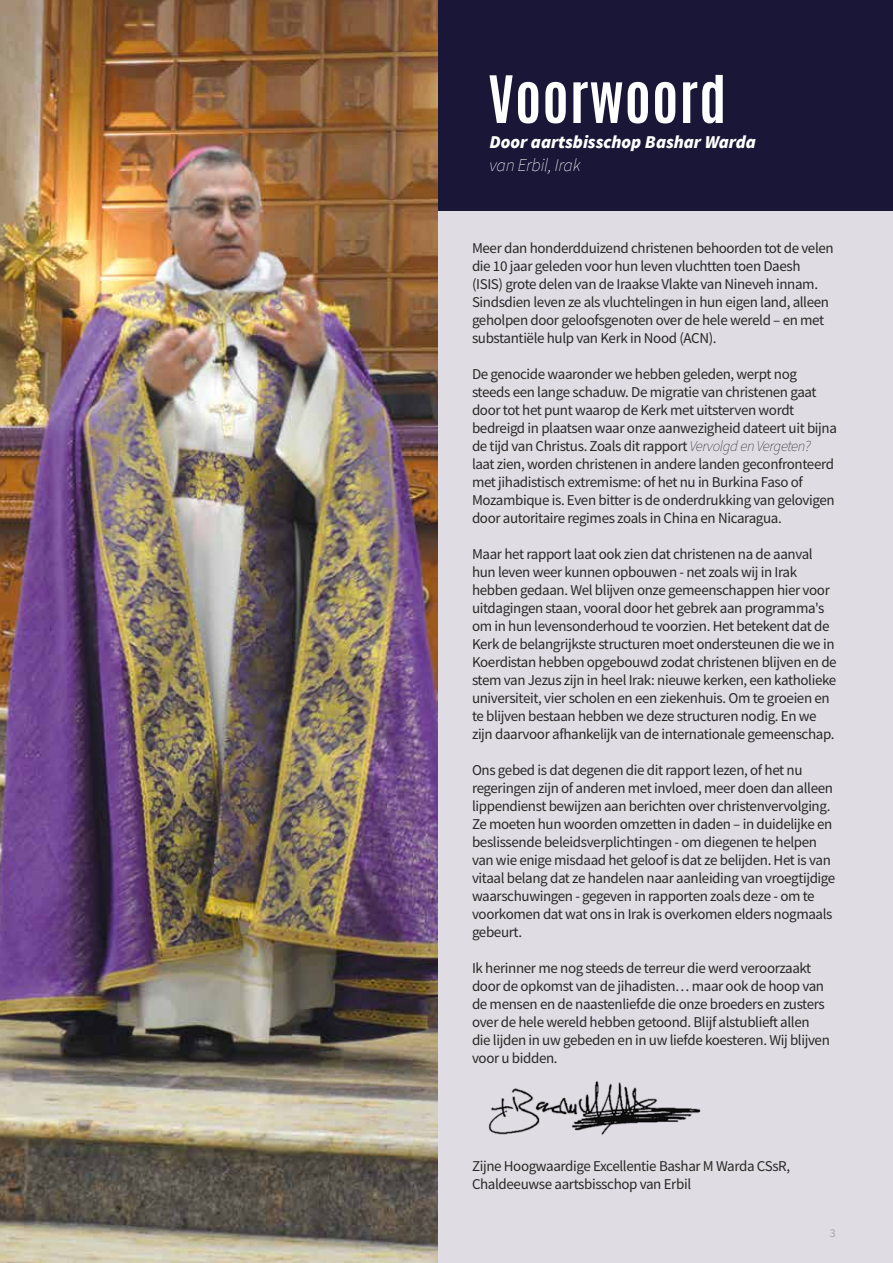
<style>
.page{position:relative;width:893px;height:1263px;background:#dfdce4}
.page>*{position:absolute;margin:0;border:0;box-sizing:border-box;transform-origin:0 0}
.t1{font:700 55.5px "Antonio";letter-spacing:.02em;color:#fff}
.t2{font:italic 900 18px "Source Sans Pro";color:#fff}
.t3{font:italic 200 18px "Source Sans Pro";letter-spacing:-.015em;color:#fff}
.t4{font:15px/18px "Source Sans Pro";letter-spacing:-.025em;color:#282827}
.t5{font:12px "Source Sans Pro";color:#a8a8a7}
.s1{font-weight:200;font-style:italic}
</style>
<div class="page">
<div style="left:421px;top:0;width:472px;height:210px;background:#191637"></div>
<img style="left:0;top:0;width:438px;height:1263px">
<img style="left:488px;top:1081px;width:213px;height:54px">
<h1 class="t1" style="left:488px;top:57px;width:240px">Voorwoord</h1>
<p class="t2" style="left:489px;top:130px;width:268px">Door aartsbisschop Bashar Warda</p>
<p class="t3" style="left:489px;top:154px;width:93px">van Erbil, Irak</p>
<p class="t4" style="left:472px;top:239px;width:363px">Meer dan honderdduizend christenen behoorden tot de velen die 10 jaar geleden voor hun leven vluchtten toen Daesh (ISIS) grote delen van de Iraakse Vlakte van Nineveh innam.<br>Sindsdien leven ze als vluchtelingen in hun eigen land, alleen geholpen door geloofsgenoten over de hele wereld – en met substantiële hulp van Kerk in Nood (ACN).</p>
<p class="t4" style="left:472px;top:365px;width:366px">De genocide waaronder we hebben geleden, werpt nog steeds een lange schaduw. De migratie van christenen gaat door tot het punt waarop de Kerk met uitsterven wordt bedreigd in plaatsen waar onze aanwezigheid dateert uit bijna de tijd van Christus. Zoals dit rapport <span class="s1">Vervolgd en Vergeten? </span>laat zien, worden christenen in andere landen geconfronteerd met jihadistisch extremisme: of het nu in Burkina Faso of Mozambique is. Even bitter is de onderdrukking van gelovigen door autoritaire regimes zoals in China en Nicaragua.</p>
<p class="t4" style="left:472px;top:545px;width:366px">Maar het rapport laat ook zien dat christenen na de aanval hun leven weer kunnen opbouwen - net zoals wij in Irak hebben gedaan. Wel blijven onze gemeenschappen hier voor uitdagingen staan, vooral door het gebrek aan programma's om in hun levensonderhoud te voorzien. Het betekent dat de Kerk de belangrijkste structuren moet ondersteunen die we in Koerdistan hebben opgebouwd zodat christenen blijven en de stem van Jezus zijn in heel Irak: nieuwe kerken, een katholieke universiteit, vier scholen en een ziekenhuis. Om te groeien en te blijven bestaan hebben we deze structuren nodig. En we zijn daarvoor afhankelijk van de internationale gemeenschap.</p>
<p class="t4" style="left:472px;top:761px;width:365px">Ons gebed is dat degenen die dit rapport lezen, of het nu regeringen zijn of anderen met invloed, meer doen dan alleen lippendienst bewijzen aan berichten over christenvervolging.<br>Ze moeten hun woorden omzetten in daden – in duidelijke en beslissende beleidsverplichtingen - om diegenen te helpen van wie enige misdaad het geloof is dat ze belijden. Het is van vitaal belang dat ze handelen naar aanleiding van vroegtijdige waarschuwingen - gegeven in rapporten zoals deze - om te voorkomen dat wat ons in Irak is overkomen elders nogmaals gebeurt.</p>
<p class="t4" style="left:472px;top:959px;width:359px">Ik herinner me nog steeds de terreur die werd veroorzaakt door de opkomst van de jihadisten… maar ook de hoop van de mensen en de naastenliefde die onze broeders en zusters over de hele wereld hebben getoond. Blijf alstublieft allen die lijden in uw gebeden en in uw liefde koesteren. Wij blijven voor u bidden.</p>
<p class="t4" style="left:472px;top:1157px;width:320px">Zijne Hoogwaardige Excellentie Bashar M Warda CSsR,<br>Chaldeeuwse aartsbisschop van Erbil</p>
<p class="t5" style="left:830px;top:1225px;width:7px">3</p>
</div>
